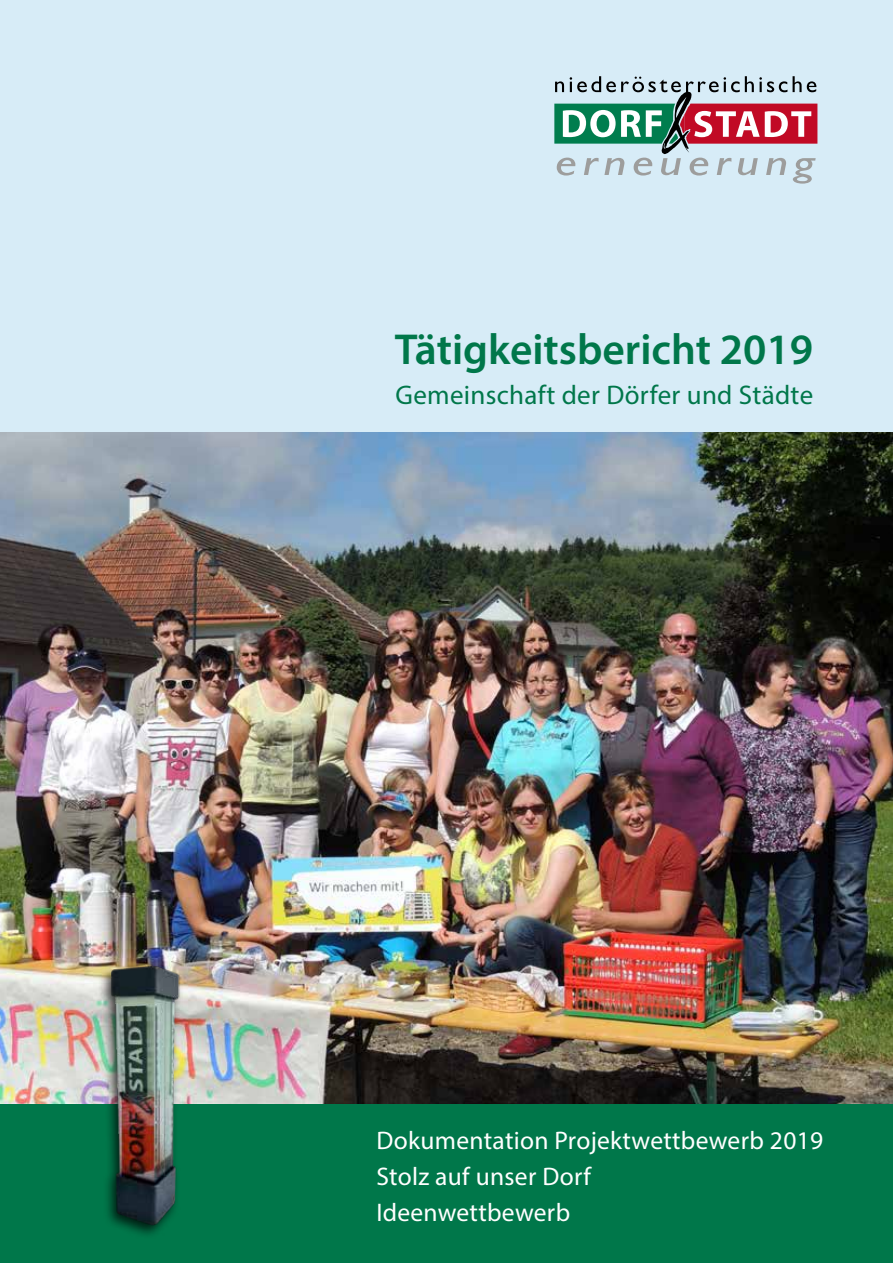
<style>
.page{position:relative;width:893px;height:1263px;background:#fff}
.page>*{position:absolute;margin:0;border:0;box-sizing:border-box;transform-origin:0 0}
.t1{font:600 43.5px "Myriad Pro";color:#00774a}
.t2{font:27px "Myriad Pro";letter-spacing:.01em;color:#00774a}
.t3{font:25.5px/36px "Myriad Pro";letter-spacing:.01em;color:#fff}
</style>
<div class="page">
<div style="left:0;top:0;width:893px;height:433px;background:#d7ecf7"></div>
<svg style="left:554px;top:76px;width:263px;height:108px"></svg>
<div style="left:0;top:1101px;width:893px;height:162px;background:#00774a"></div>
<img style="left:0;top:432px;width:893px;height:671px">
<img style="left:87px;top:954px;width:99px;height:281px">
<h1 class="t1" style="left:395px;top:322px;width:420px">Tätigkeitsbericht 2019</h1>
<p class="t2" style="left:395px;top:379px;width:419px">Gemeinschaft der Dörfer und Städte</p>
<p class="t3" style="left:376px;top:1122px;width:448px">Dokumentation Projektwettbewerb 2019<br>Stolz auf unser Dorf<br>Ideenwettbewerb</p>
</div>
